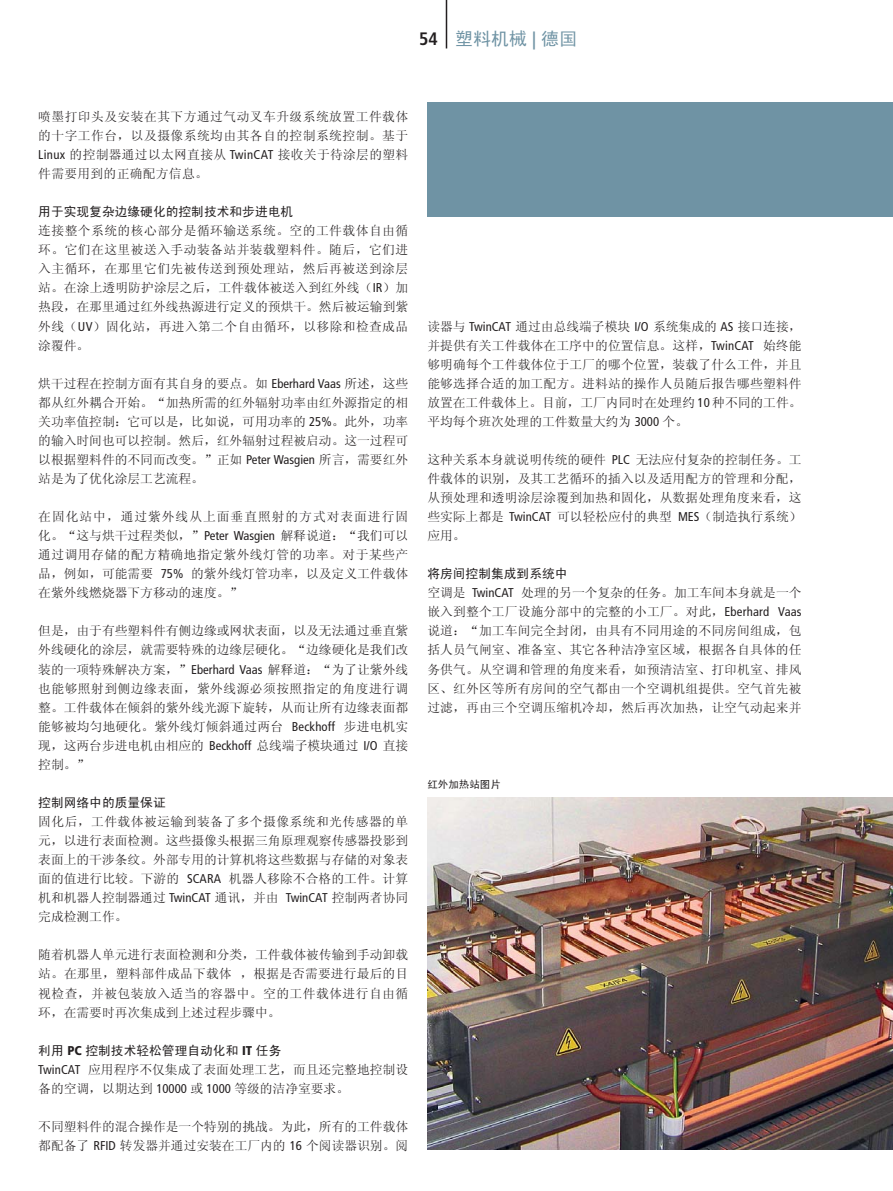
<style>
.page{position:relative;width:893px;height:1191px;background:#fff}
.page>*{position:absolute;margin:0;border:0;box-sizing:border-box;transform-origin:0 0}
.t1{font:18px "Sim Hei";color:#6f93a4}
.t2{font:12.75px/19px "Sim Sun";color:#231f20;text-align:justify}
.t3{font:12.75px "Sim Hei";color:#231f20}
.t4{font:10.5px "Sim Hei";color:#231f20}
.s1{font-family:"Frutiger";font-weight:700;font-stretch:condensed;color:#231f20}
.s2{font-family:"Frutiger";font-weight:700;font-stretch:condensed}
.s3{font-family:"Frutiger";font-stretch:condensed}
.s4{font-family:"Frutiger";font-weight:900;font-stretch:condensed}
</style>
<div class="page">
<hr style="left:446px;top:0;width:1px;height:48px;background:#231f20">
<div style="left:427px;top:102px;width:466px;height:114px;background:#6f93a4"></div>
<img style="left:427px;top:797px;width:466px;height:353px">
<h1 class="t1" style="left:419px;top:29px;width:160px"><span class="s1">54</span> 塑料机械 <span class="s2">|</span> 德国</h1>
<p class="t2" style="left:38px;top:107px;width:371px">喷墨打印头及安装在其下方通过气动叉车升级系统放置工件载体的十字工作台，以及摄像系统均由其各自的控制系统控制。基于<span class="s3">Linux</span> 的控制器通过以太网直接从 <span class="s3">TwinCAT</span> 接收关于待涂层的塑料件需要用到的正确配方信息。</p>
<p class="t3" style="left:38px;top:205px;width:256px">用于实现复杂边缘硬化的控制技术和步进电机</p>
<p class="t2" style="left:38px;top:221px;width:371px">连接整个系统的核心部分是循环输送系统。空的工件载体自由循环。它们在这里被送入手动装备站并装载塑料件。随后，它们进入主循环，在那里它们先被传送到预处理站，然后再被送到涂层站。在涂上透明防护涂层之后，工件载体被送入到红外线（<span class="s3">IR</span>）加热段，在那里通过红外线热源进行定义的预烘干。然后被运输到紫外线（<span class="s3">UV</span>）固化站，再进入第二个自由循环，以移除和检查成品涂覆件。</p>
<p class="t2" style="left:38px;top:373px;width:371px">烘干过程在控制方面有其自身的要点。如 <span class="s3">Eberhard Vaas</span> 所述，这些都从红外耦合开始。“加热所需的红外辐射功率由红外源指定的相关功率值控制：它可以是，比如说，可用功率的 <span class="s3">25%</span>。此外，功率的输入时间也可以控制。然后，红外辐射过程被启动。这一过程可以根据塑料件的不同而改变。”正如 <span class="s3">Peter Wasgien</span> 所言，需要红外站是为了优化涂层工艺流程。</p>
<p class="t2" style="left:38px;top:507px;width:371px">在固化站中，通过紫外线从上面垂直照射的方式对表面进行固化。“这与烘干过程类似，”<span class="s3">Peter Wasgien</span> 解释说道：“我们可以通过调用存储的配方精确地指定紫外线灯管的功率。对于某些产品，例如，可能需要 <span class="s3">75%</span> 的紫外线灯管功率，以及定义工件载体在紫外线燃烧器下方移动的速度。”</p>
<p class="t2" style="left:38px;top:621px;width:371px">但是，由于有些塑料件有侧边缘或网状表面，以及无法通过垂直紫外线硬化的涂层，就需要特殊的边缘层硬化。“边缘硬化是我们改装的一项特殊解决方案，”<span class="s3">Eberhard Vaas</span> 解释道：“为了让紫外线也能够照射到侧边缘表面，紫外线源必须按照指定的角度进行调整。工件载体在倾斜的紫外线光源下旋转，从而让所有边缘表面都能够被均匀地硬化。紫外线灯倾斜通过两台 <span class="s3">Beckhoff</span> 步进电机实现，这两台步进电机由相应的 <span class="s3">Beckhoff</span> 总线端子模块通过 <span class="s3">I/O</span> 直接控制。”</p>
<p class="t3" style="left:38px;top:796px;width:129px">控制网络中的质量保证</p>
<p class="t2" style="left:38px;top:812px;width:371px">固化后，工件载体被运输到装备了多个摄像系统和光传感器的单元，以进行表面检测。这些摄像头根据三角原理观察传感器投影到表面上的干涉条纹。外部专用的计算机将这些数据与存储的对象表面的值进行比较。下游的 <span class="s3">SCARA</span> 机器人移除不合格的工件。计算机和机器人控制器通过 <span class="s3">TwinCAT</span> 通讯，并由 <span class="s3">TwinCAT</span> 控制两者协同完成检测工作。</p>
<p class="t2" style="left:38px;top:945px;width:371px">随着机器人单元进行表面检测和分类，工件载体被传输到手动卸载站。在那里，塑料部件成品下载体 ，根据是否需要进行最后的目视检查，并被包装放入适当的容器中。空的工件载体进行自由循环，在需要时再次集成到上述过程步骤中。</p>
<p class="t3" style="left:38px;top:1043px;width:245px">利用 <span class="s4">PC</span> 控制技术轻松管理自动化和 <span class="s4">IT</span> 任务</p>
<p class="t2" style="left:38px;top:1059px;width:371px"><span class="s3">TwinCAT</span> 应用程序不仅集成了表面处理工艺，而且还完整地控制设备的空调，以期达到 <span class="s3">10000</span> 或 <span class="s3">1000</span> 等级的洁净室要求。</p>
<p class="t2" style="left:38px;top:1116px;width:371px">不同塑料件的混合操作是一个特别的挑战。为此，所有的工件载体都配备了 <span class="s3">RFID</span> 转发器并通过安装在工厂内的 <span class="s3">16</span> 个阅读器识别。阅</p>
<p class="t2" style="left:427px;top:316px;width:376px">读器与 <span class="s3">TwinCAT</span> 通过由总线端子模块 <span class="s3">I/O</span> 系统集成的 <span class="s3">AS</span> 接口连接，并提供有关工件载体在工序中的位置信息。这样，<span class="s3">TwinCAT</span> 始终能够明确每个工件载体位于工厂的哪个位置，装载了什么工件，并且能够选择合适的加工配方。进料站的操作人员随后报告哪些塑料件放置在工件载体上。目前，工厂内同时在处理约 <span class="s3">10</span> 种不同的工件。平均每个班次处理的工件数量大约为 <span class="s3">3000</span> 个。</p>
<p class="t2" style="left:427px;top:450px;width:376px">这种关系本身就说明传统的硬件 <span class="s3">PLC</span> 无法应付复杂的控制任务。工件载体的识别，及其工艺循环的插入以及适用配方的管理和分配，从预处理和透明涂层涂覆到加热和固化，从数据处理角度来看，这些实际上都是 <span class="s3">TwinCAT</span> 可以轻松应付的典型 <span class="s3">MES</span>（制造执行系统）应用。</p>
<p class="t3" style="left:427px;top:567px;width:142px">将房间控制集成到系统中</p>
<p class="t2" style="left:427px;top:583px;width:376px">空调是 <span class="s3">TwinCAT</span> 处理的另一个复杂的任务。加工车间本身就是一个嵌入到整个工厂设施分部中的完整的小工厂。对此，<span class="s3">Eberhard Vaas</span>说道：“加工车间完全封闭，由具有不同用途的不同房间组成，包括人员气闸室、准备室、其它各种洁净室区域，根据各自具体的任务供气。从空调和管理的角度来看，如预清洁室、打印机室、排风区、红外区等所有房间的空气都由一个空调机组提供。空气首先被过滤，再由三个空调压缩机冷却，然后再次加热，让空气动起来并</p>
<p class="t4" style="left:427px;top:779px;width:75px">红外加热站图片</p>
</div>
